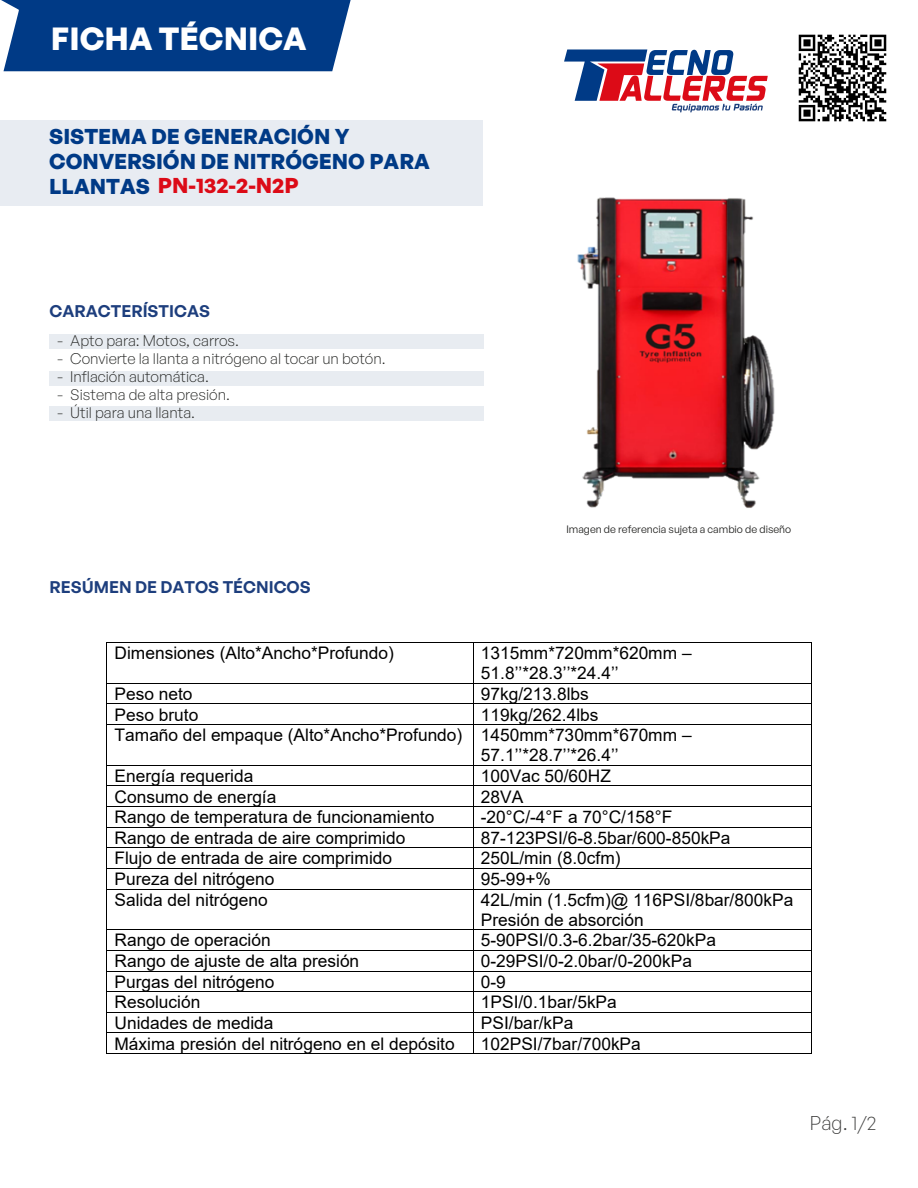
<style>
.page{position:relative;width:918px;height:1188px;background:#fff}
.page>*{position:absolute;margin:0;border:0;box-sizing:border-box;transform-origin:0 0}
.t1{font:700 31.35px "General Sans";color:#fff}
.t2{font:700 21px/24.8px "General Sans";color:#003a86}
.t3{font:300 19.5px "General Sans";color:#3c3c3b}
.t4{font:17.4px/20px "Arial";letter-spacing:.005em;color:#000}
.t5{font:600 16.5px "General Sans";color:#1d3e7d}
.t6{font:300 15px "General Sans";color:#1d1e1c}
.t7{font:10.5px "General Sans";color:#1d1d1b}
.s1{color:#dc0b17}
</style>
<div class="page">
<img style="left:798px;top:34px;width:89px;height:88px">
<div style="left:1px;top:0;width:350px;height:71px;background:#003a86"></div>
<div style="left:0;top:120px;width:483px;height:85px;background:#e8ecf2"></div>
<svg style="left:564px;top:49px;width:204px;height:63px"></svg>
<div style="left:49px;top:334px;width:435px;height:15px;background:#e8ecf1"></div>
<div style="left:49px;top:371px;width:435px;height:15px;background:#e8ecf1"></div>
<div style="left:49px;top:406px;width:435px;height:15px;background:#e8ecf1"></div>
<img style="left:577px;top:197px;width:198px;height:311px">
<hr style="left:107px;top:642px;width:366px;height:1px;background:#000">
<hr style="left:474px;top:642px;width:337px;height:1px;background:#000">
<hr style="left:106px;top:643px;width:1px;height:40px;background:#000">
<hr style="left:473px;top:643px;width:1px;height:40px;background:#000">
<hr style="left:811px;top:643px;width:1px;height:40px;background:#000">
<hr style="left:107px;top:683px;width:366px;height:1px;background:#000">
<hr style="left:474px;top:683px;width:337px;height:1px;background:#000">
<hr style="left:107px;top:704px;width:366px;height:1px;background:#000">
<hr style="left:474px;top:704px;width:337px;height:1px;background:#000">
<svg style="left:106px;top:683px;width:1px;height:42px"></svg>
<hr style="left:107px;top:724px;width:366px;height:1px;background:#000">
<svg style="left:473px;top:683px;width:1px;height:42px"></svg>
<hr style="left:474px;top:724px;width:337px;height:1px;background:#000">
<svg style="left:811px;top:683px;width:1px;height:42px"></svg>
<hr style="left:106px;top:725px;width:1px;height:40px;background:#000">
<hr style="left:473px;top:725px;width:1px;height:40px;background:#000">
<hr style="left:811px;top:725px;width:1px;height:40px;background:#000">
<hr style="left:107px;top:765px;width:366px;height:1px;background:#000">
<hr style="left:474px;top:765px;width:337px;height:1px;background:#000">
<hr style="left:107px;top:786px;width:366px;height:1px;background:#000">
<hr style="left:474px;top:786px;width:337px;height:1px;background:#000">
<hr style="left:107px;top:806px;width:366px;height:1px;background:#000">
<hr style="left:474px;top:806px;width:337px;height:1px;background:#000">
<hr style="left:107px;top:827px;width:366px;height:1px;background:#000">
<hr style="left:474px;top:827px;width:337px;height:1px;background:#000">
<hr style="left:107px;top:847px;width:366px;height:1px;background:#000">
<hr style="left:474px;top:847px;width:337px;height:1px;background:#000">
<hr style="left:107px;top:868px;width:366px;height:1px;background:#000">
<hr style="left:474px;top:868px;width:337px;height:1px;background:#000">
<svg style="left:106px;top:765px;width:1px;height:124px"></svg>
<hr style="left:107px;top:889px;width:366px;height:1px;background:#000">
<svg style="left:473px;top:765px;width:1px;height:124px"></svg>
<hr style="left:474px;top:889px;width:337px;height:1px;background:#000">
<svg style="left:811px;top:765px;width:1px;height:124px"></svg>
<hr style="left:106px;top:889px;width:1px;height:40px;background:#000">
<hr style="left:473px;top:889px;width:1px;height:40px;background:#000">
<hr style="left:811px;top:889px;width:1px;height:40px;background:#000">
<hr style="left:107px;top:929px;width:366px;height:1px;background:#000">
<hr style="left:474px;top:929px;width:337px;height:1px;background:#000">
<hr style="left:107px;top:950px;width:366px;height:1px;background:#000">
<hr style="left:474px;top:950px;width:337px;height:1px;background:#000">
<hr style="left:107px;top:971px;width:366px;height:1px;background:#000">
<hr style="left:474px;top:971px;width:337px;height:1px;background:#000">
<hr style="left:107px;top:991px;width:366px;height:1px;background:#000">
<hr style="left:474px;top:991px;width:337px;height:1px;background:#000">
<hr style="left:107px;top:1012px;width:366px;height:1px;background:#000">
<hr style="left:474px;top:1012px;width:337px;height:1px;background:#000">
<hr style="left:107px;top:1033px;width:366px;height:1px;background:#000">
<hr style="left:474px;top:1033px;width:337px;height:1px;background:#000">
<svg style="left:106px;top:929px;width:1px;height:125px"></svg>
<hr style="left:107px;top:1053px;width:366px;height:1px;background:#000">
<svg style="left:473px;top:929px;width:1px;height:125px"></svg>
<hr style="left:474px;top:1053px;width:337px;height:1px;background:#000">
<svg style="left:811px;top:929px;width:1px;height:125px"></svg>
<h1 class="t1" style="left:51px;top:18px;width:257px">FICHA TÉCNICA</h1>
<p class="t2" style="left:49px;top:123px;width:382px">SISTEMA DE GENERACIÓN Y<br>CONVERSIÓN DE NITRÓGENO PARA<br>LLANTAS <span class="s1">PN-132-2-N2P</span></p>
<p class="t5" style="left:50px;top:300px;width:162px">CARACTERÍSTICAS</p>
<p class="t6" style="left:57px;top:331px;width:183px">- Apto para: Motos, carros.</p>
<p class="t6" style="left:57px;top:349px;width:330px">- Convierte la llanta a nitrógeno al tocar un botón.</p>
<p class="t6" style="left:57px;top:367px;width:153px">- Inflación automática.</p>
<p class="t6" style="left:57px;top:385px;width:174px">- Sistema de alta presión.</p>
<p class="t6" style="left:57px;top:403px;width:139px">- Útil para una llanta.</p>
<p class="t5" style="left:50px;top:577px;width:263px">RESÚMEN DE DATOS TÉCNICOS</p>
<p class="t7" style="left:566px;top:523px;width:226px">Imagen de referencia sujeta a cambio de diseño</p>
<p class="t4" style="left:115px;top:643px;width:281px">Dimensiones (Alto*Ancho*Profundo)</p>
<p class="t4" style="left:481px;top:643px;width:213px">1315mm*720mm*620mm –<br>51.8’’*28.3’’*24.4’’</p>
<p class="t4" style="left:115px;top:684px;width:80px">Peso neto</p>
<p class="t4" style="left:481px;top:684px;width:110px">97kg/213.8lbs</p>
<p class="t4" style="left:115px;top:704px;width:85px">Peso bruto</p>
<p class="t4" style="left:481px;top:704px;width:119px">119kg/262.4lbs</p>
<p class="t4" style="left:115px;top:725px;width:579px">Tamaño del empaque (Alto*Ancho*Profundo) 1450mm*730mm*670mm –</p>
<p class="t4" style="left:481px;top:745px;width:139px">57.1’’*28.7’’*26.4’’</p>
<p class="t4" style="left:115px;top:766px;width:140px">Energía requerida</p>
<p class="t4" style="left:481px;top:766px;width:132px">100Vac 50/60HZ</p>
<p class="t4" style="left:115px;top:786px;width:163px">Consumo de energía</p>
<p class="t4" style="left:481px;top:786px;width:44px">28VA</p>
<p class="t4" style="left:115px;top:807px;width:321px">Rango de temperatura de funcionamiento</p>
<p class="t4" style="left:481px;top:807px;width:193px">-20°C/-4°F a 70°C/158°F</p>
<p class="t4" style="left:115px;top:828px;width:292px">Rango de entrada de aire comprimido</p>
<p class="t4" style="left:481px;top:828px;width:251px">87-123PSI/6-8.5bar/600-850kPa</p>
<p class="t4" style="left:115px;top:848px;width:279px">Flujo de entrada de aire comprimido</p>
<p class="t4" style="left:481px;top:848px;width:141px">250L/min (8.0cfm)</p>
<p class="t4" style="left:115px;top:869px;width:161px">Pureza del nitrógeno</p>
<p class="t4" style="left:481px;top:869px;width:72px">95-99+%</p>
<p class="t4" style="left:115px;top:890px;width:155px">Salida del nitrógeno</p>
<p class="t4" style="left:481px;top:890px;width:314px">42L/min (1.5cfm)@ 116PSI/8bar/800kPa<br>Presión de absorción</p>
<p class="t4" style="left:115px;top:930px;width:158px">Rango de operación</p>
<p class="t4" style="left:481px;top:930px;width:237px">5-90PSI/0.3-6.2bar/35-620kPa</p>
<p class="t4" style="left:115px;top:951px;width:246px">Rango de ajuste de alta presión</p>
<p class="t4" style="left:481px;top:951px;width:213px">0-29PSI/0-2.0bar/0-200kPa</p>
<p class="t4" style="left:115px;top:972px;width:161px">Purgas del nitrógeno</p>
<p class="t4" style="left:481px;top:972px;width:27px">0-9</p>
<p class="t4" style="left:115px;top:992px;width:87px">Resolución</p>
<p class="t4" style="left:481px;top:992px;width:137px">1PSI/0.1bar/5kPa</p>
<p class="t4" style="left:115px;top:1013px;width:160px">Unidades de medida</p>
<p class="t4" style="left:481px;top:1013px;width:94px">PSI/bar/kPa</p>
<p class="t4" style="left:115px;top:1033px;width:342px">Máxima presión del nitrógeno en el depósito</p>
<p class="t4" style="left:481px;top:1033px;width:162px">102PSI/7bar/700kPa</p>
<p class="t3" style="left:810px;top:1111px;width:68px">Pág. 1/2</p>
</div>
